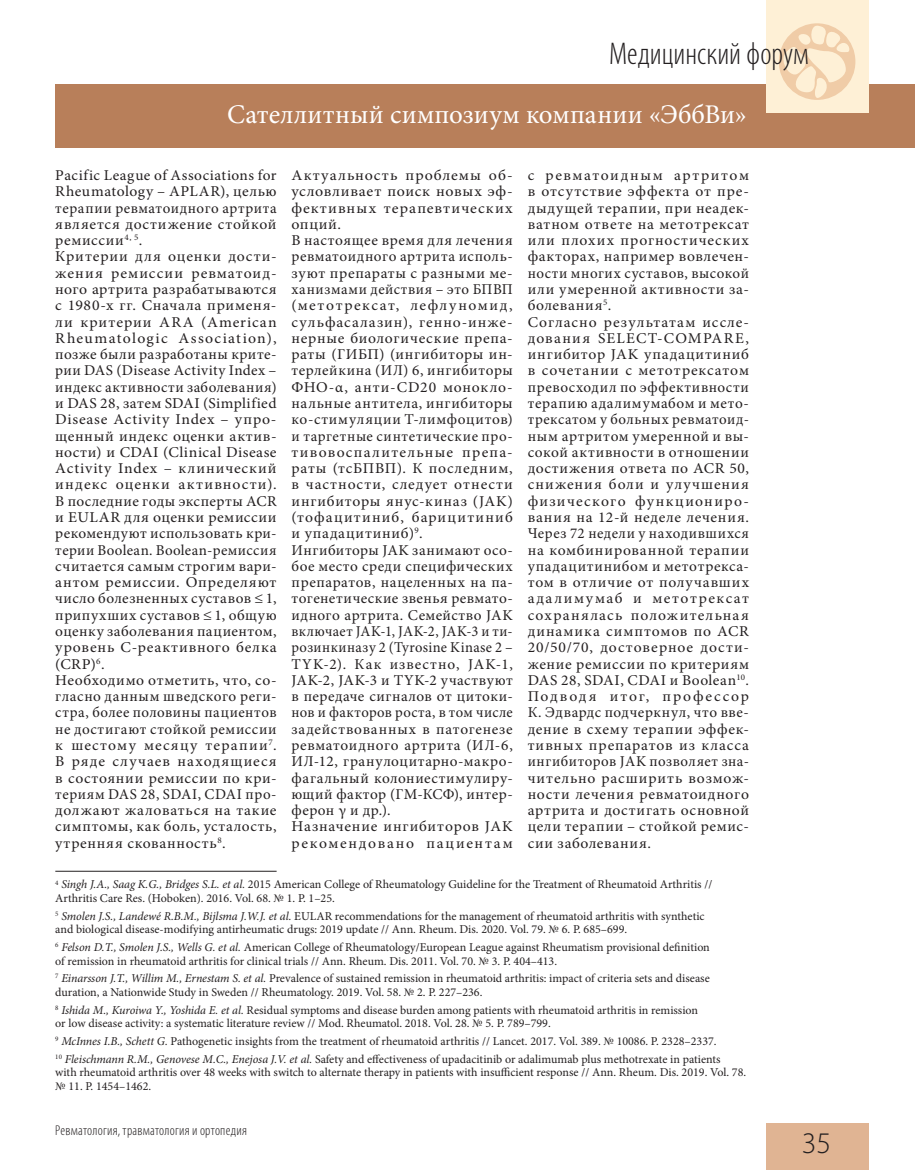
<style>
.page{position:relative;width:915px;height:1170px;background:#fff}
.page>*{position:absolute;margin:0;border:0;box-sizing:border-box;transform-origin:0 0}
.t1{font:300 condensed 31.5px "Myriad Pro";color:#231f20}
.t2{font:300 30px "Myriad Pro";color:#231f20}
.t3{font:27px "Minion Pro";letter-spacing:.01em;color:#fff}
.t4{font:15px/16.4px "Minion Pro";letter-spacing:.045em;color:#231f20}
.t5{font:15px/16.4px "Minion Pro";letter-spacing:.045em;color:#231f20;scale:1.06 1}
.t6{font:15px/16.4px "Minion Pro";letter-spacing:.045em;color:#231f20;scale:1.04 1}
.t7{font:300 condensed 14.25px "Myriad Pro";letter-spacing:.015em;color:#231f20}
.t8{font:12px/13.5px "Minion Pro";color:#231f20}
.s1{font-style:italic}
</style>
<div class="page">
<div style="left:55px;top:84px;width:859px;height:63px;background:#b87f5a"></div>
<div style="left:765px;top:1123px;width:102px;height:46px;background:#e0b493"></div>
<div style="left:765px;top:0;width:102px;height:113px;background:#fef0d6"></div>
<div style="left:778px;top:23px;width:77px;height:77px;background:#f0cca7;border-radius:50%"></div>
<svg style="left:781px;top:24px;width:69px;height:75px"></svg>
<hr style="left:55px;top:870px;width:221px;height:1px;background:#231f20">
<h1 class="t1" style="left:608px;top:35px;width:201px">Медицинский форум</h1>
<h3 class="t3" style="left:227px;top:96px;width:521px">Сателлитный симпозиум компании «ЭббВи»</h3>
<p class="t4" style="left:55px;top:167px;width:223px">Pacific League of Associations for<br>Rheumatology – APLAR), целью терапии ревматоидного артрита является достижение стойкой ремиссии<sup>4,</sup> <sup>5</sup>.<br>Критерии для оценки дости&shy;жения ремиссии ревматоид&shy;ного артрита разрабатываются с 1980-х гг. Сначала применя&shy;ли критерии АRА (American<br>Rheumatologic Association), позже были разработаны крите&shy;рии DAS (Disease Activity Index – индекс активности заболевания) и DAS 28, затем SDAI (Simplified<br>Disease Activity Index – упро&shy;щенный индекс оценки актив&shy;ности) и CDAI (Clinical Disease<br>Activity Index – клинический индекс оценки активности).<br>В последние годы эксперты ACR и EULAR для оценки ремиссии рекомендуют использовать кри&shy;терии Boolean. Boolean-ремиссия считается самым строгим вари&shy;антом ремиссии. Определяют число болезненных суставов ≤ 1, припухших суставов ≤ 1, общую оценку заболевания пациентом, уровень С-реактивного белка (CRP)<sup>6</sup>.<br>Необходимо отметить, что, со&shy;гласно данным шведского реги&shy;стра, более половины пациентов не достигают стойкой ремиссии к шестому месяцу терапии<sup>7</sup>.<br>В ряде случаев находящиеся в состоянии ремиссии по кри&shy;териям DAS 28, SDAI, СDAI про&shy;должают жаловаться на такие симптомы, как боль, усталость, утренняя скованность<sup>8</sup>.</p>
<p class="t5" style="left:291px;top:167px;width:210px">Актуальность проблемы об&shy;условливает поиск новых эф&shy;фективных терапевтических опций.<br>В настоящее время для лечения ревматоидного артрита исполь&shy;зуют препараты с разными ме&shy;ханизмами действия – это БПВП (метотрексат, лефлуномид, сульфасалазин), генно-инже&shy;нерные биологические препа&shy;раты (ГИБП) (ингибиторы ин&shy;терлейкина (ИЛ) 6, ингибиторы<br>ФНО-α, анти-CD20 монокло&shy;нальные антитела, ингибиторы ко-стимуляции Т-лимфоцитов) и таргетные синтетические про&shy;тивовоспалительные препа&shy;раты (тсБПВП). К последним, в частности, следует отнести ингибиторы янус-киназ (JAK) (тофацитиниб, барицитиниб и упадацитиниб)<sup>9</sup>.<br>Ингибиторы JAK занимают осо&shy;бое место среди специфических препаратов, нацеленных на па&shy;тогенетические звенья ревмато&shy;идного артрита. Семейство JAK включает JAK-1, JAK-2, JAK-3 и ти&shy;розинкиназу 2 (Tyrosine Kinase 2 –<br>TYK-2). Как известно, JAK-1,<br>JAK-2, JAK-3 и TYK-2 участвуют в передаче сигналов от цитоки&shy;нов и факторов роста, в том числе задействованных в патогенезе ревматоидного артрита (ИЛ-6,<br>ИЛ-12, гранулоцитарно-макро&shy;фагальный колониестимулиру&shy;ющий фактор (ГМ-КСФ), интер&shy;ферон γ и др.).<br>Назначение ингибиторов JAK рекомендовано пациентам</p>
<p class="t6" style="left:527px;top:167px;width:214px">с ревматоидным артритом в отсутствие эффекта от пре&shy;дыдущей терапии, при неадек&shy;ватном ответе на метотрексат или плохих прогностических факторах, например вовлечен&shy;ности многих суставов, высокой или умеренной активности за&shy;болевания<sup>5</sup>.<br>Согласно результатам иссле&shy;дования SELECT-COMPARE, ингибитор JAK упадацитиниб в сочетании с метотрексатом превосходил по эффективности терапию адалимумабом и мето&shy;трексатом у больных ревматоид&shy;ным артритом умеренной и вы&shy;сокой активности в отношении достижения ответа по ACR 50, снижения боли и улучшения физического функциониро&shy;вания на 12-й неделе лечения.<br>Через 72 недели у находившихся на комбинированной терапии упадацитинибом и метотрекса&shy;том в отличие от получавших адалимумаб и метотрексат сохранялась положительная динамика симптомов по ACR<br>20/50/70, достоверное дости&shy;жение ремиссии по критериям<br>DAS 28, SDAI, CDAI и Boolean<sup>10</sup>.<br>Подводя итог, профессор<br>К. Эдвардс подчеркнул, что вве&shy;дение в схему терапии эффек&shy;тивных препаратов из класса ингибиторов JAK позволяет зна&shy;чительно расширить возмож&shy;ности лечения ревматоидного артрита и достигать основной цели терапии – стойкой ремис&shy;сии заболевания.</p>
<p class="t8" style="left:55px;top:877px;width:658px"><sup>4</sup> <span class="s1">Singh J.A., Saag K.G., Bridges S.L. et al.</span> 2015 American College of Rheumatology Guideline for the Treatment of Rheumatoid Arthritis //<br>Arthritis Care Res. (Hoboken). 2016. Vol. 68. № 1. P. 1–25.</p>
<p class="t8" style="left:55px;top:909px;width:650px"><sup>5</sup> <span class="s1">Smolen J.S., Landewé R.B.M., Bijlsma J.W.J. et al.</span> EULAR recommendations for the management of rheumatoid arthritis with synthetic and biological disease-modifying antirheumatic drugs: 2019 update // Ann. Rheum. Dis. 2020. Vol. 79. № 6. P. 685–699.</p>
<p class="t8" style="left:55px;top:940px;width:655px"><sup>6</sup> <span class="s1">Felson D.T., Smolen J.S., Wells G. et al.</span> American College of Rheumatology/European League against Rheumatism provisional definition of remission in rheumatoid arthritis for clinical trials // Ann. Rheum. Dis. 2011. Vol. 70. № 3. P. 404–413.</p>
<p class="t8" style="left:55px;top:971px;width:655px"><sup>7</sup> <span class="s1">Einarsson J.T., Willim M., Ernestam S. et al.</span> Prevalence of sustained remission in rheumatoid arthritis: impact of criteria sets and disease duration, a Nationwide Study in Sweden // Rheumatology. 2019. Vol. 58. № 2. P. 227–236.</p>
<p class="t8" style="left:55px;top:1002px;width:644px"><sup>8</sup> <span class="s1">Ishida M., Kuroiwa Y., Yoshida E. et al.</span> Residual symptoms and disease burden among patients with rheumatoid arthritis in remission or low disease activity: a systematic literature review // Mod. Rheumatol. 2018. Vol. 28. № 5. P. 789–799.</p>
<p class="t8" style="left:55px;top:1032px;width:666px;line-height:17.7px"><sup>9</sup> <span class="s1">McInnes I.B., Schett G.</span> Pathogenetic insights from the treatment of rheumatoid arthritis // Lancet. 2017. Vol. 389. № 10086. P. 2328–2337.<br><sup>10</sup> <span class="s1">Fleischmann R.M., Genovese M.C., Enejosa J.V. et al.</span> Safety and effectiveness of upadacitinib or adalimumab plus methotrexate in patients</p>
<p class="t8" style="left:55px;top:1065px;width:692px">with rheumatoid arthritis over 48 weeks with switch to alternate therapy in patients with insufficient response // Ann. Rheum. Dis. 2019. Vol. 78. № 11. P. 1454–1462.</p>
<p class="t7" style="left:55px;top:1121px;width:193px">Ревматология, травматология и ортопедия</p>
<h2 class="t2" style="left:801px;top:1125px;width:31px">35</h2>
</div>
